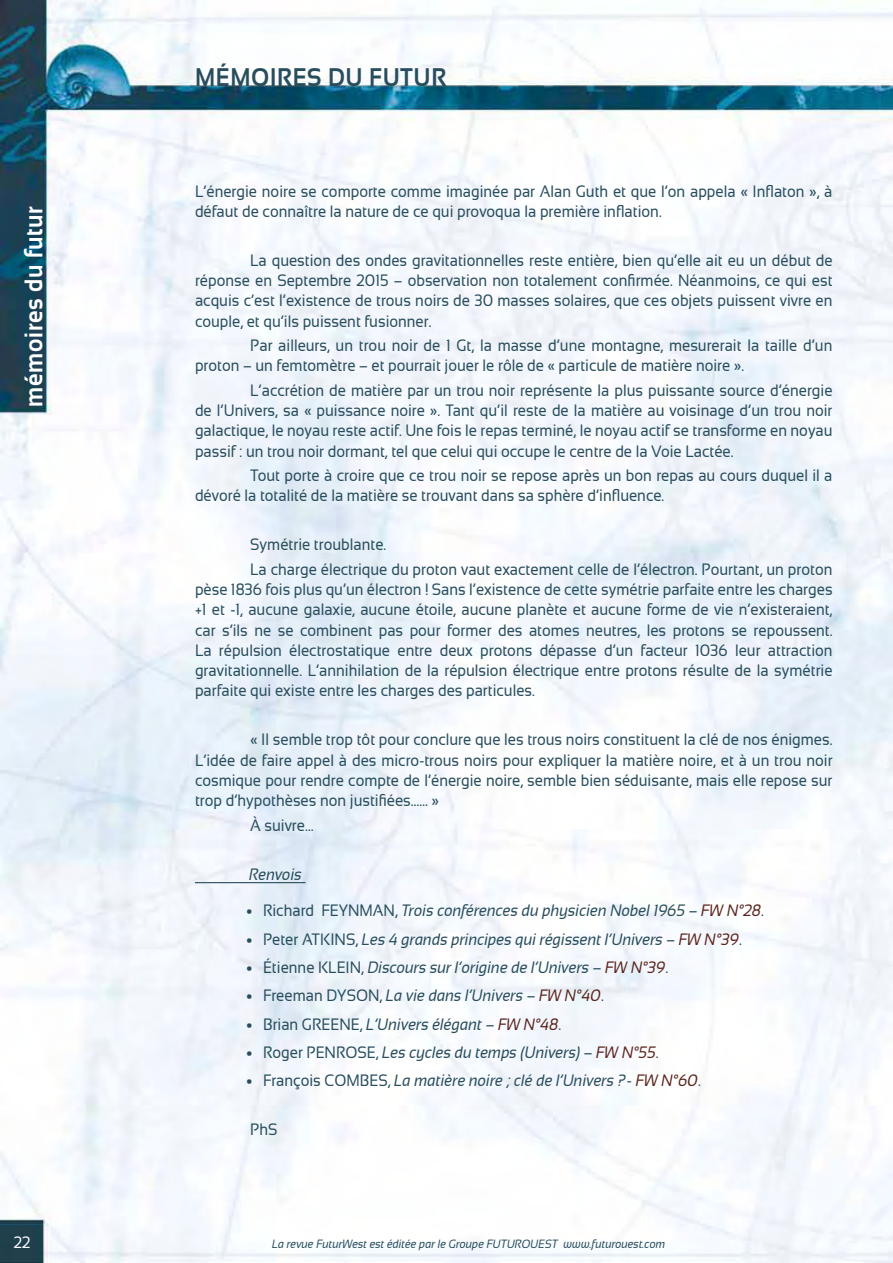
<style>
.page{position:relative;width:893px;height:1263px;background:#fff}
.page>*{position:absolute;margin:0;border:0;box-sizing:border-box;transform-origin:0 0}
.t1{font:700 25.5px "Sansation";letter-spacing:.03em;color:#284d5d;scale:.9 1}
.t2{font:700 25.5px "Sansation";letter-spacing:.03em;color:#fff;scale:.9 1}
.t3{font:16.5px/20.2px "Sansation";color:#284d5d;scale:.9 1}
.t4{font:italic 16.5px "Sansation";color:#284d5d;scale:.9 1}
.t5{font:16.5px "Sansation";color:#fff;scale:.9 1}
.t6{font:italic 12px "Sansation";color:#284d5d;scale:.9 1}
.s1{font-weight:700;font-style:normal;font-size:21px}
.s2{font-style:normal}
.s3{color:#5c231c}
</style>
<div class="page">
<img style="left:0;top:0;width:893px;height:1263px">
<hr style="left:195px;top:882px;width:111px;height:1px;background:#284d5d">
<h1 class="t2" style="left:19px;top:407px;width:224px;rotate:-90deg">MÉMOIRES DU FUTUR</h1>
<h1 class="t1" style="left:195px;top:62px;width:211px">MÉMOIRES DU FUTU</h1>
<h1 class="t1" style="left:431px;top:62px;width:18px">R</h1>
<p class="t3" style="left:195px;top:181px;width:710px">L’énergie noire se comporte comme imaginée par Alan Guth et que l’on appela « Inflaton », à défaut de connaître la nature de ce qui provoqua la première inflation.</p>
<p class="t3" style="left:195px;top:250px;width:710px;text-align:justify;text-indent:55px">La question des ondes gravitationnelles reste entière, bien qu’elle ait eu un début de réponse en Septembre 2015 – observation non totalement confirmée. Néanmoins, ce qui est acquis c’est l’existence de trous noirs de 30 masses solaires, que ces objets puissent vivre en couple, et qu’ils puissent fusionner.</p>
<p class="t3" style="left:195px;top:335px;width:710px;text-indent:55px">Par ailleurs, un trou noir de 1 Gt, la masse d’une montagne, mesurerait la taille d’un proton – un femtomètre – et pourrait jouer le rôle de « particule de matière noire ».</p>
<p class="t3" style="left:195px;top:380px;width:710px;text-align:justify;text-indent:55px">L’accrétion de matière par un trou noir représente la plus puissante source d’énergie de l’Univers, sa « puissance noire ». Tant qu’il reste de la matière au voisinage d’un trou noir galactique, le noyau reste actif. Une fois le repas terminé, le noyau actif se transforme en noyau passif : un trou noir dormant, tel que celui qui occupe le centre de la Voie Lactée.</p>
<p class="t3" style="left:195px;top:465px;width:710px;text-indent:55px">Tout porte à croire que ce trou noir se repose après un bon repas au cours duquel il a dévoré la totalité de la matière se trouvant dans sa sphère d’influence.</p>
<p class="t3" style="left:250px;top:532px;width:648px;line-height:24.5px">Symétrie troublante.<br>La charge électrique du proton vaut exactement celle de l’électron. Pourtant, un proton</p>
<p class="t3" style="left:195px;top:579px;width:710px;text-align:justify">pèse 1836 fois plus qu’un électron ! Sans l’existence de cette symétrie parfaite entre les charges +1 et -1, aucune galaxie, aucune étoile, aucune planète et aucune forme de vie n’existeraient, car s’ils ne se combinent pas pour former des atomes neutres, les protons se repoussent.<br>La répulsion électrostatique entre deux protons dépasse d’un facteur 1036 leur attraction gravitationnelle. L’annihilation de la répulsion électrique entre protons résulte de la symétrie parfaite qui existe entre les charges des particules.</p>
<p class="t3" style="left:195px;top:729px;width:710px;text-align:justify;text-indent:55px">« Il semble trop tôt pour conclure que les trous noirs constituent la clé de nos énigmes.<br>L’idée de faire appel à des micro-trous noirs pour expliquer la matière noire, et à un trou noir cosmique pour rendre compte de l’énergie noire, semble bien séduisante, mais elle repose sur trop d’hypothèses non justifiées…… »</p>
<p class="t3" style="left:250px;top:815px;width:72px">À suivre…</p>
<p class="t4" style="left:249px;top:865px;width:60px">Renvois</p>
<p class="t4" style="left:246px;top:901px;width:577px"><span class="s1">•</span> <span class="s2">Richard FEYNMAN,</span> Trois conférences du physicien Nobel 1965 <span class="s2">–</span> <span class="s3">FW N°28</span><span class="s2">.</span></p>
<p class="t4" style="left:246px;top:930px;width:552px"><span class="s1">•</span> <span class="s2">Peter ATKINS,</span> Les 4 grands principes qui régissent l’Univers <span class="s2">–</span> <span class="s3">FW N°39</span><span class="s2">.</span></p>
<p class="t4" style="left:246px;top:958px;width:470px"><span class="s1">•</span> <span class="s2">Étienne KLEIN,</span> Discours sur l’origine de l’Univers <span class="s2">–</span> <span class="s3">FW N°39</span><span class="s2">.</span></p>
<p class="t4" style="left:246px;top:986px;width:399px"><span class="s1">•</span> <span class="s2">Freeman DYSON,</span> La vie dans l’Univers <span class="s2">–</span> <span class="s3">FW N°40</span><span class="s2">.</span></p>
<p class="t4" style="left:246px;top:1015px;width:352px"><span class="s1">•</span> <span class="s2">Brian GREENE,</span> L’Univers élégant <span class="s2">–</span> <span class="s3">FW N°48</span><span class="s2">.</span></p>
<p class="t4" style="left:246px;top:1043px;width:460px"><span class="s1">•</span> <span class="s2">Roger PENROSE,</span> Les cycles du temps (Univers) <span class="s2">–</span> <span class="s3">FW N°55</span><span class="s2">.</span></p>
<p class="t4" style="left:246px;top:1071px;width:507px"><span class="s1">•</span> <span class="s2">François COMBES,</span> La matière noire ; clé de l’Univers ?<span class="s2">-</span> <span class="s3">FW N°60</span><span class="s2">.</span></p>
<p class="t3" style="left:250px;top:1119px;width:32px">PhS</p>
<p class="t5" style="left:14px;top:1233px;width:20px">22</p>
<p class="t6" style="left:272px;top:1237px;width:438px">La revue FuturWest est éditée par le Groupe FUTUROUEST www.futurouest.com</p>
</div>
